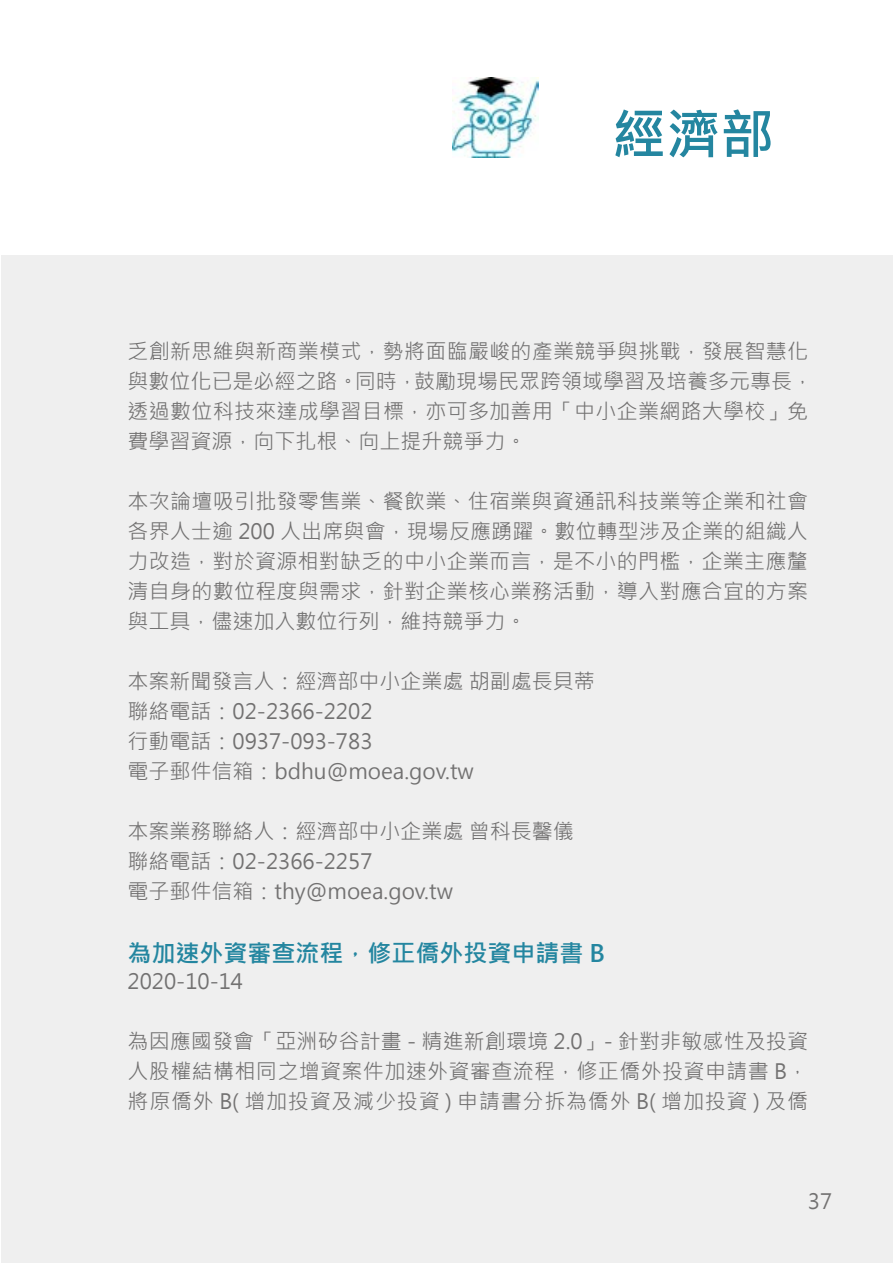
<style>
.page{position:relative;width:893px;height:1263px;background:#fff}
.page>*{position:absolute;margin:0;border:0;box-sizing:border-box;transform-origin:0 0}
.t1{font:700 54px "Microsoft Jheng Hei";color:#2486a0}
.t2{font:700 24px "Microsoft Jheng Hei";color:#2486a0}
.t3{font:21px/30px "Microsoft Jheng Hei";color:#727171}
</style>
<div class="page">
<div style="left:2px;top:255px;width:891px;height:1008px;background:#efefef"></div>
<img style="left:452px;top:78px;width:87px;height:79px">
<h1 class="t1" style="left:612px;top:101px;width:163px">經濟部</h1>
<p class="t3" style="left:128px;top:336px;width:687px">乏創新思維與新商業模式，勢將面臨嚴峻的產業競爭與挑戰，發展智慧化與數位化已是必經之路。同時，鼓勵現場民眾跨領域學習及培養多元專長，透過數位科技來達成學習目標，亦可多加善用「中小企業網路大學校」免費學習資源，向下扎根、向上提升競爭力。</p>
<p class="t3" style="left:128px;top:486px;width:682px;text-align:justify">本次論壇吸引批發零售業、餐飲業、住宿業與資通訊科技業等企業和社會各界人士逾 200 人出席與會，現場反應踴躍。數位轉型涉及企業的組織人力改造，對於資源相對缺乏的中小企業而言，是不小的門檻，企業主應釐清自身的數位程度與需求，針對企業核心業務活動，導入對應合宜的方案與工具，儘速加入數位行列，維持競爭力。</p>
<p class="t3" style="left:128px;top:666px;width:469px">本案新聞發言人：經濟部中小企業處 胡副處長貝蒂聯絡電話：02-2366-2202<br>行動電話：0937-093-783<br>電子郵件信箱：bdhu@moea.gov.tw</p>
<p class="t3" style="left:128px;top:816px;width:448px">本案業務聯絡人：經濟部中小企業處 曾科長馨儀聯絡電話：02-2366-2257<br>電子郵件信箱：thy@moea.gov.tw</p>
<p class="t2" style="left:128px;top:938px;width:479px">為加速外資審查流程，修正僑外投資申請書 B</p>
<p class="t3" style="left:128px;top:966px;width:117px">2020-10-14</p>
<p class="t3" style="left:128px;top:1026px;width:682px;text-align:justify">為因應國發會「亞洲矽谷計畫 - 精進新創環境 2.0」- 針對非敏感性及投資人股權結構相同之增資案件加速外資審查流程，修正僑外投資申請書 B，將原僑外 B( 增加投資及減少投資 ) 申請書分拆為僑外 B( 增加投資 ) 及僑</p>
<p class="t3" style="left:808px;top:1187px;width:26px">37</p>
</div>
